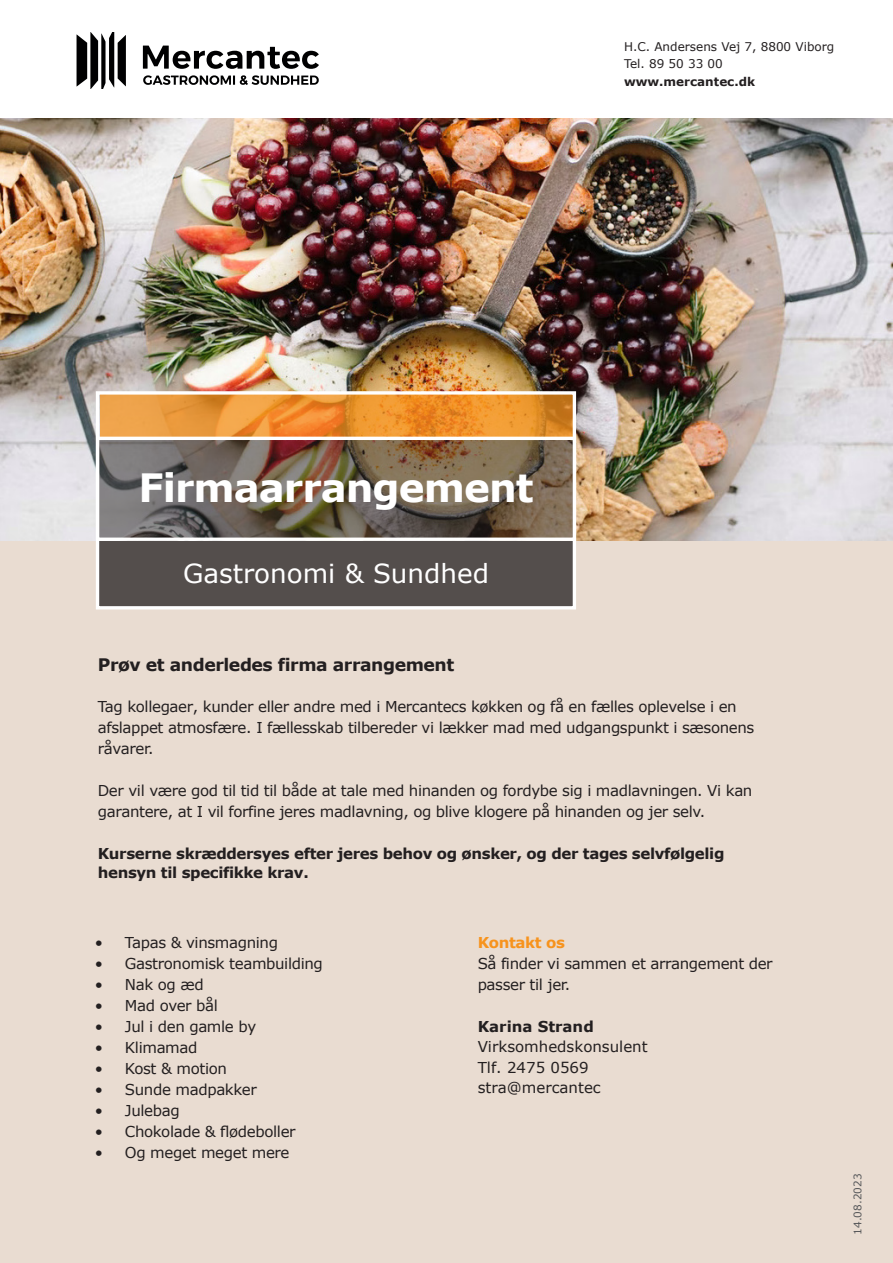
<style>
.page{position:relative;width:893px;height:1263px;background:#fff}
.page>*{position:absolute;margin:0;border:0;box-sizing:border-box;transform-origin:0 0}
.t1{font:700 39px "Verdana";letter-spacing:-.025em;color:#fff}
._18_BT{font:26.25px "Verdana";color:#fff}
.t2{font:700 17.25px "Verdana";letter-spacing:-.025em;color:#231f20}
.t3{font:15px/21px "Verdana";letter-spacing:-.025em;color:#231f20}
.t4{font:700 15px/19.5px "Verdana";letter-spacing:-.025em;color:#231f20}
.t5{font:15px/20.5px "Verdana";color:#231f20}
.t6{font:12px "Verdana";color:#231f20}
.t7{font:700 12px "Verdana";color:#231f20}
._18_Dato{font:10.5px "Verdana";color:#57585a}
.s1{font-weight:700;color:#f7931d}
.s2{font-weight:700}
</style>
<div class="page">
<div style="left:0;top:119px;width:893px;height:1144px;background:#e9dcd1"></div>
<img style="left:0;top:119px;width:893px;height:421px">
<svg style="left:143px;top:75px;width:176px;height:10px"></svg>
<svg style="left:77px;top:32px;width:49px;height:57px"></svg>
<svg style="left:143px;top:46px;width:176px;height:23px"></svg>
<svg style="left:100px;top:395px;width:472px;height:42px;background:#ea9434"></svg>
<div style="left:98px;top:541px;width:476px;height:66px;background:#544e4c"></div>
<div style="left:96px;top:391px;width:480px;height:218px;border:3px solid #fff"></div>
<svg style="left:100px;top:441px;width:472px;height:96px;background:#706254"></svg>
<div style="left:96px;top:437px;width:480px;height:104px;border:3px solid #fff"></div>
<p class="t6" style="left:624px;top:39px;width:212px">H.C. Andersens Vej 7, 8800 Viborg</p>
<p class="t6" style="left:624px;top:56px;width:100px">Tel. 89 50 33 00</p>
<p class="t7" style="left:624px;top:73px;width:133px">www.mercantec.dk</p>
<p class="t1" style="left:138px;top:462px;width:397px">Firmaarrangement</p>
<p class="_18_BT" style="left:183px;top:557px;width:308px">Gastronomi &amp; Sundhed</p>
<p class="t2" style="left:98px;top:654px;width:358px">Prøv et anderledes firma arrangement</p>
<p class="t3" style="left:98px;top:696px;width:658px">Tag kollegaer, kunder eller andre med i Mercantecs køkken og få en fælles oplevelse i en afslappet atmosfære. I fællesskab tilbereder vi lækker mad med udgangspunkt i sæsonens råvarer.</p>
<p class="t3" style="left:98px;top:780px;width:656px">Der vil være god til tid til både at tale med hinanden og fordybe sig i madlavningen. Vi kan garantere, at I vil forfine jeres madlavning, og blive klogere på hinanden og jer selv.</p>
<p class="t4" style="left:98px;top:843px;width:628px">Kurserne skræddersyes efter jeres behov og ønsker, og der tages selvfølgelig hensyn til specifikke krav.</p>
<p class="t3" style="left:95px;top:932px;width:185px">• Tapas &amp; vinsmagning</p>
<p class="t3" style="left:95px;top:953px;width:229px">• Gastronomisk teambuilding</p>
<p class="t3" style="left:95px;top:974px;width:110px">• Nak og æd</p>
<p class="t3" style="left:95px;top:995px;width:124px">• Mad over bål</p>
<p class="t3" style="left:95px;top:1016px;width:163px">• Jul i den gamle by</p>
<p class="t3" style="left:95px;top:1037px;width:104px">• Klimamad</p>
<p class="t3" style="left:95px;top:1058px;width:133px">• Kost &amp; motion</p>
<p class="t3" style="left:95px;top:1079px;width:163px">• Sunde madpakker</p>
<p class="t3" style="left:95px;top:1100px;width:86px">• Julebag</p>
<p class="t3" style="left:95px;top:1121px;width:202px">• Chokolade &amp; flødeboller</p>
<p class="t3" style="left:95px;top:1142px;width:196px">• Og meget meget mere</p>
<p class="t3" style="left:478px;top:932px;width:297px"><span class="s1">Kontakt os<br></span>Så finder vi sammen et arrangement der passer til jer.</p>
<p class="t5" style="left:478px;top:1016px;width:172px"><span class="s2">Karina Strand<br></span>Virksomhedskonsulent<br>Tlf. 2475 0569 stra@mercantec</p>
<p class="_18_Dato" style="left:851px;top:1235px;width:63px;rotate:-90deg">14.08.2023</p>
</div>
